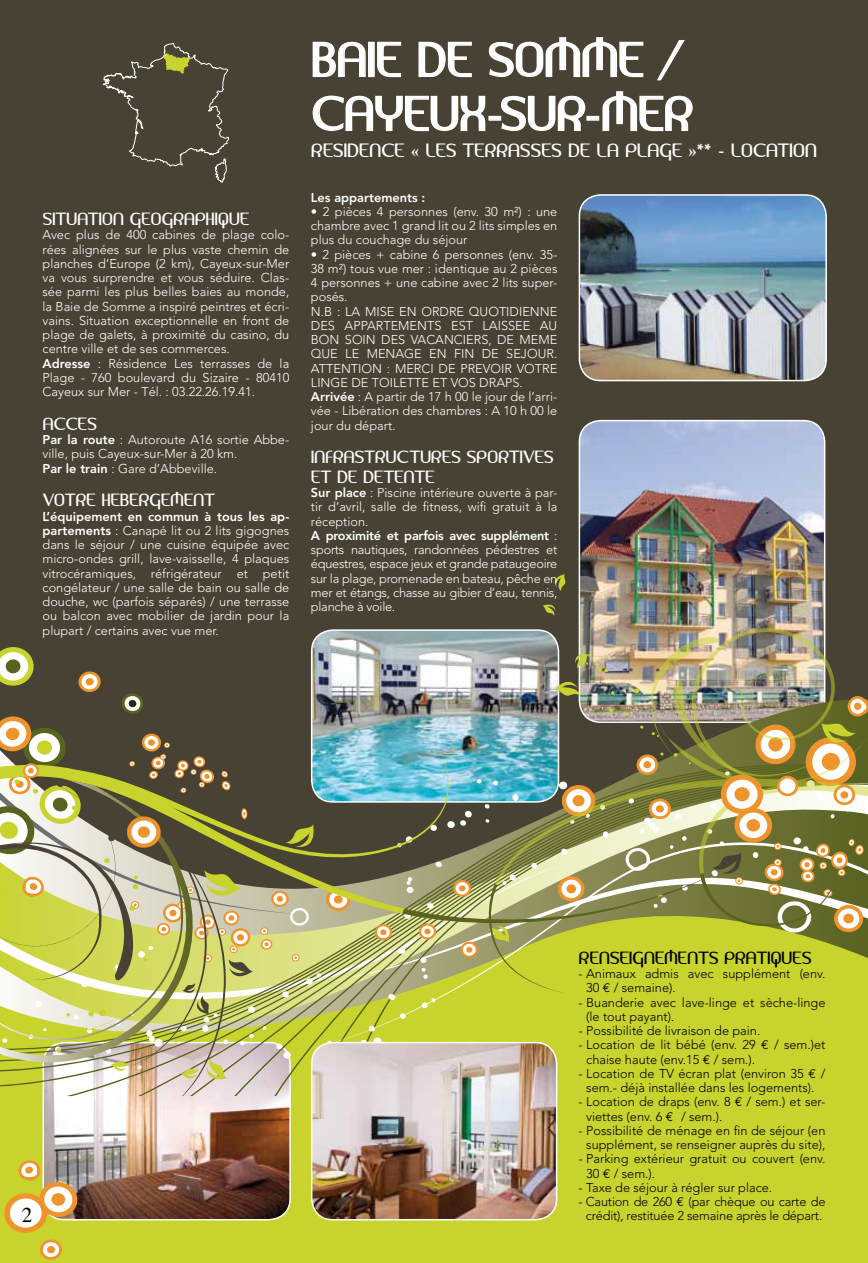
<style>
.page{position:relative;width:868px;height:1263px;background:#fff}
.page>*{position:absolute;margin:0;border:0;box-sizing:border-box;transform-origin:0 0}
.t1{font:45px "Amerika Sans";color:#fff}
.t2{font:21px "Times";color:#000}
.t3{font:18px "Amerika Sans";color:#fff}
.t4{font:16.5px/19.5px "Amerika Sans";color:#fff}
.t5{font:16.5px "Amerika Sans";color:#000}
.t6{font:300 12.75px/14.2px "Avenir";color:#fff}
.t7{font:300 12.75px/14.2px "Avenir";color:#000}
.t8{font:300 12.75px/14.2px "Avenir";letter-spacing:-.02em;color:#fff}
.t9{font:800 12.75px "Avenir";color:#fff}
.s1{font-weight:800}
.s2{font-family:"Euro Mono";font-weight:400}
</style>
<div class="page">
<div style="left:0;top:0;width:867px;height:893px;background:#484234"></div>
<div style="left:0;top:893px;width:867px;height:370px;background:#c8d32d"></div>
<img style="left:581px;top:421px;width:243px;height:170px">
<div style="left:578px;top:420px;width:247px;height:303px;border:2px solid #fff;border-radius:21px"></div>
<img style="left:46px;top:1096px;width:244px;height:123px">
<div style="left:43px;top:1042px;width:248px;height:178px;border:2px solid #fff;border-radius:21px"></div>
<img style="left:311px;top:632px;width:184px;height:67px">
<svg style="left:313px;top:913px;width:245px;height:177px"></svg>
<svg style="left:374px;top:923px;width:19px;height:18px"></svg>
<div style="left:380px;top:929px;width:7px;height:6px;background:#ef932c;border-radius:3px"></div>
<svg style="left:554px;top:574px;width:11px;height:17px"></svg>
<img style="left:495px;top:591px;width:331px;height:46px">
<svg style="left:313px;top:745px;width:86px;height:168px"></svg>
<svg style="left:0;top:645px;width:313px;height:451px"></svg>
<img style="left:399px;top:637px;width:468px;height:382px">
<div style="left:779px;top:778px;width:16px;height:16px;background:#fff;border-radius:50%"></div>
<svg style="left:833px;top:784px;width:22px;height:21px"></svg>
<svg style="left:836px;top:787px;width:16px;height:15px"></svg>
<div style="left:840px;top:791px;width:8px;height:7px;background:#ef932c;border-radius:50%"></div>
<svg style="left:312px;top:41px;width:54px;height:36px"></svg>
<div style="left:368px;top:42px;width:6px;height:35px;border:2px solid #fff"></div>
<svg style="left:377px;top:41px;width:25px;height:37px"></svg>
<svg style="left:418px;top:41px;width:54px;height:37px"></svg>
<svg style="left:488px;top:37px;width:156px;height:41px"></svg>
<svg style="left:657px;top:40px;width:28px;height:41px"></svg>
<svg style="left:312px;top:95px;width:174px;height:37px"></svg>
<div style="left:488px;top:116px;width:13px;height:5px;border:2px solid #fff"></div>
<svg style="left:500px;top:95px;width:86px;height:37px"></svg>
<div style="left:586px;top:116px;width:13px;height:5px;border:2px solid #fff"></div>
<svg style="left:602px;top:91px;width:91px;height:41px"></svg>
<img style="left:311px;top:1042px;width:245px;height:178px">
<div style="left:311px;top:1042px;width:246px;height:178px;border:2px solid #fff;border-radius:21px"></div>
<img style="left:581px;top:195px;width:245px;height:186px">
<div style="left:578px;top:194px;width:248px;height:187px;border:2px solid #fff;border-radius:21px"></div>
<svg style="left:103px;top:43px;width:126px;height:139px"></svg>
<svg style="left:4px;top:1159px;width:76px;height:101px"></svg>
<p class="t4" style="left:43px;top:209px;width:208px">SITUATION GEOGRAPHIQUE</p>
<p class="t6" style="left:43px;top:228px;width:248px">Avec plus de 400 cabines de plage colo&shy;rées alignées sur le plus vaste chemin de planches d’Europe (2 km), Cayeux-sur-Mer va vous surprendre et vous séduire. Clas&shy;sée parmi les plus belles baies au monde, la Baie de Somme a inspiré peintres et écri&shy;vains. Situation exceptionnelle en front de plage de galets, à proximité du casino, du centre ville et de ses commerces.<br><span class="s1">Adresse</span> : Résidence Les terrasses de la Plage - 760 boulevard du Sizaire - 80410<br>Cayeux sur Mer - Tél. : 03.22.26.19.41.</p>
<p class="t4" style="left:43px;top:414px;width:56px">ACCES</p>
<p class="t6" style="left:43px;top:432px;width:248px"><span class="s1">Par la route</span> : Autoroute A16 sortie Abbe&shy;ville, puis Cayeux-sur-Mer à 20 km.<br><span class="s1">Par le train</span> : Gare d’Abbeville.</p>
<p class="t4" style="left:43px;top:490px;width:174px">VOTRE HEBERGEMENT</p>
<p class="t6" style="left:43px;top:509px;width:248px;text-align:justify"><span class="s1">L’équipement en commun à tous les ap&shy;partements</span> : Canapé lit ou 2 lits gigognes dans le séjour / une cuisine équipée avec micro-ondes grill, lave-vaisselle, 4 plaques vitrocéramiques, réfrigérateur et petit congélateur / une salle de bain ou salle de douche, wc (parfois séparés) / une terrasse ou balcon avec mobilier de jardin pour la plupart / certains avec vue mer.</p>
<p class="t1" style="left:311px;top:31px;width:236px">BAIE DE SOMME</p>
<p class="t1" style="left:659px;top:31px;width:23px">/</p>
<p class="t1" style="left:311px;top:85px;width:218px">CAYEUX-SUR</p>
<p class="t1" style="left:584px;top:85px;width:81px">-MER</p>
<p class="t3" style="left:311px;top:139px;width:507px">RESIDENCE « LES TERRASSES DE LA PLAGE »** - LOCATION</p>
<p class="t9" style="left:311px;top:190px;width:116px">Les appartements :</p>
<p class="t6" style="left:311px;top:204px;width:248px;text-align:justify">• 2 pièces 4 personnes (env. 30 m²) : une chambre avec 1 grand lit ou 2 lits simples en plus du couchage du séjour</p>
<p class="t6" style="left:311px;top:247px;width:248px">• 2 pièces + cabine 6 personnes (env. 35-<br>38 m²) tous vue mer : identique au 2 pièces<br>4 personnes + une cabine avec 2 lits super&shy;posés.<br>N.B : LA MISE EN ORDRE QUOTIDIENNE<br>DES APPARTEMENTS EST LAISSEE AU<br>BON SOIN DES VACANCIERS, DE MEME<br>QUE LE MENAGE EN FIN DE SEJOUR.<br>ATTENTION : MERCI DE PREVOIR VOTRE<br>LINGE DE TOILETTE ET VOS DRAPS.<br><span class="s1">Arrivée</span> : A partir de 17 h 00 le jour de l’arri&shy;vée - Libération des chambres : A 10 h 00 le jour du départ.</p>
<p class="t4" style="left:311px;top:447px;width:244px">INFRASTRUCTURES SPORTIVES<br>ET DE DETENTE</p>
<p class="t8" style="left:311px;top:485px;width:248px"><span class="s1">Sur place</span> : Piscine intérieure ouverte à par&shy;tir d’avril, salle de fitness, wifi gratuit à la réception.<br><span class="s1">A proximité et parfois avec supplément</span> : sports nautiques, randonnées pédestres et équestres, espace jeux et grande pataugeoire sur la plage, promenade en bateau, pêche en mer et étangs, chasse au gibier d’eau, tennis, planche à voile.</p>
<p class="t2" style="left:22px;top:1195px;width:12px">2</p>
<p class="t5" style="left:578px;top:947px;width:234px">RENSEIGNEMENTS PRATIQUES</p>
<p class="t7" style="left:586px;top:966px;width:241px;text-indent:-8px">- Animaux admis avec supplément (env.<br>30 <span class="s2">E</span> / semaine).</p>
<p class="t7" style="left:586px;top:995px;width:241px;text-indent:-8px">- Buanderie avec lave-linge et sèche-linge (le tout payant).</p>
<p class="t7" style="left:578px;top:1023px;width:183px">- Possibilité de livraison de pain.</p>
<p class="t7" style="left:586px;top:1038px;width:241px;text-indent:-8px">- Location de lit bébé (env. 29 <span class="s2">E</span> / sem.)et chaise haute (env.15 <span class="s2">E</span> / sem.).</p>
<p class="t7" style="left:578px;top:1066px;width:248px;text-align:center">- Location de TV écran plat (environ 35 <span class="s2">E</span> / sem.- déjà installée dans les logements).</p>
<p class="t7" style="left:586px;top:1095px;width:241px;text-indent:-8px">- Location de draps (env. 8 <span class="s2">E</span> / sem.) et ser&shy;viettes (env. 6 <span class="s2">E</span> / sem.).</p>
<p class="t7" style="left:578px;top:1123px;width:248px;text-align:center">- Possibilité de ménage en fin de séjour (en supplément, se renseigner auprès du site),</p>
<p class="t7" style="left:586px;top:1152px;width:241px;text-indent:-8px">- Parking extérieur gratuit ou couvert (env.<br>30 <span class="s2">E</span> / sem.).</p>
<p class="t7" style="left:578px;top:1180px;width:195px">- Taxe de séjour à régler sur place.</p>
<p class="t7" style="left:578px;top:1195px;width:248px;text-align:center">- Caution de 260 <span class="s2">E</span> (par chèque ou carte de crédit), restituée 2 semaine après le départ.</p>
</div>
